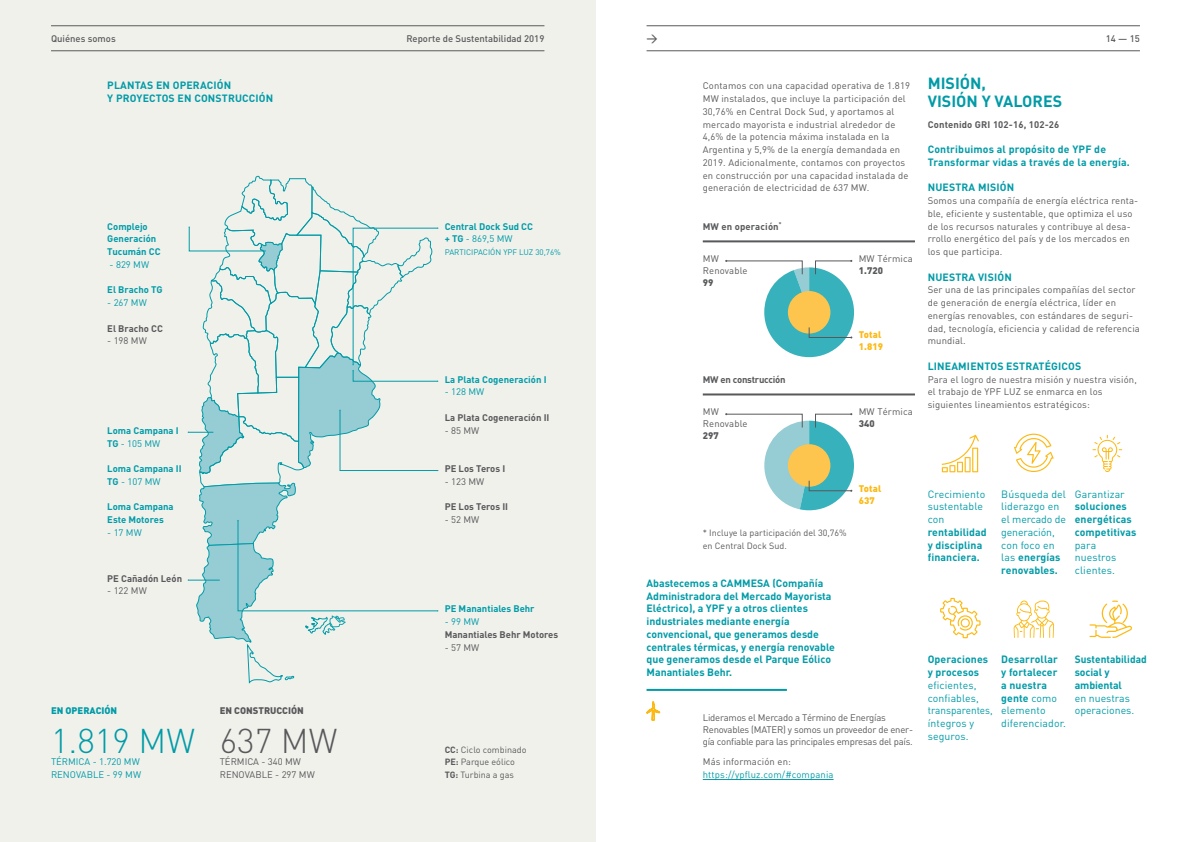
<style>
.page{position:relative;width:1191px;height:842px;background:#fff}
.page>*{position:absolute;margin:0;border:0;box-sizing:border-box;transform-origin:0 0}
.t1{font:300 34px "DIN";color:#009ba7}
.t2{font:300 34px "DIN";color:#58595b}
.t3{font:700 16px/18px "DIN";color:#009ba7}
.t4{font:500 11px "DIN";color:#58595b}
.t5{font:700 10.5px/12.8px "DIN";color:#009ba7}
.t6{font:10.5px/12.8px "DIN";letter-spacing:.01em;color:#009ba7}
.t7{font:700 10.5px/12.8px "DIN";color:#009ba7;scale:.96 1}
.t8{font:9.5px/12.8px "DIN";letter-spacing:.015em;color:#58595b}
.t9{font:700 9.5px/12.8px "DIN";color:#009ba7}
.t10{font:700 9.5px "DIN";color:#58595b}
.t11{font:9.5px/12px "DIN";letter-spacing:-.02em;color:#58595b}
.t12{font:9.5px/12.8px "DIN";color:#009ba7}
.t13{font:500 9.5px "DIN";color:#58595b}
.t14{font:900 9.5px "DIN";color:#58595b}
.t15{font:900 9.5px/12px "DIN";letter-spacing:.015em;color:#fdb913}
.t16{font:700 9.5px "DIN";letter-spacing:-.02em;color:#58595b}
.t17{font:900 9.5px "DIN";color:#009ba7}
.t18{font:9px/12.8px "DIN";color:#58595b}
.t19{font:8px "DIN";color:#009ba7}
.s1{font-weight:400}
.s2{font-weight:700}
</style>
<div class="page">
<div style="left:0;top:0;width:595px;height:842px;background:#f1f1ec"></div>
<hr style="left:703px;top:779px;width:130px;height:1px;background:#009ba7">
<svg style="left:188px;top:176px;width:250px;height:506px"></svg>
<hr style="left:646px;top:689px;width:141px;height:2px;background:#009ba7">
<svg style="left:646px;top:701px;width:14px;height:20px"></svg>
<hr style="left:703px;top:240px;width:212px;height:2px;background:#58595b">
<hr style="left:703px;top:393px;width:212px;height:2px;background:#58595b">
<svg style="left:725px;top:260px;width:129px;height:97px"></svg>
<svg style="left:725px;top:413px;width:129px;height:97px"></svg>
<svg style="left:941px;top:435px;width:38px;height:37px"></svg>
<svg style="left:1014px;top:434px;width:39px;height:38px"></svg>
<svg style="left:1092px;top:435px;width:30px;height:37px"></svg>
<svg style="left:940px;top:598px;width:40px;height:40px"></svg>
<svg style="left:1013px;top:600px;width:41px;height:38px"></svg>
<svg style="left:1089px;top:600px;width:43px;height:38px"></svg>
<hr style="left:51px;top:51px;width:493px;height:1px;background:#58595b">
<hr style="left:646px;top:51px;width:494px;height:1px;background:#58595b">
<hr style="left:51px;top:26px;width:493px;height:1px;background:#58595b">
<hr style="left:646px;top:26px;width:494px;height:1px;background:#58595b">
<p class="t13" style="left:51px;top:32px;width:66px">Quiénes somos</p>
<p class="t13" style="left:406px;top:32px;width:140px">Reporte de Sustentabilidad 2019</p>
<p class="t4" style="left:646px;top:31px;width:13px">&gt;</p>
<p class="t13" style="left:1105px;top:32px;width:36px">14 — 15</p>
<p class="t5" style="left:107px;top:79px;width:168px">PLANTAS EN OPERACIÓN<br>Y PROYECTOS EN CONSTRUCCIÓN</p>
<p class="t9" style="left:107px;top:219px;width:55px">Complejo<br>Generación<br>Tucumán CC</p>
<p class="t12" style="left:110px;top:258px;width:41px">- 829 MW</p>
<p class="t9" style="left:107px;top:283px;width:57px">El Bracho TG</p>
<p class="t12" style="left:107px;top:296px;width:41px">- 267 MW</p>
<p class="t10" style="left:107px;top:322px;width:57px">El Bracho CC</p>
<p class="t8" style="left:107px;top:334px;width:41px">- 198 MW</p>
<p class="t9" style="left:107px;top:423px;width:73px">Loma Campana I<br>TG <span class="s1">- 105 MW</span></p>
<p class="t9" style="left:107px;top:462px;width:76px">Loma Campana II<br>TG <span class="s1">- 107 MW</span></p>
<p class="t9" style="left:107px;top:500px;width:68px">Loma Campana<br>Este Motores</p>
<p class="t12" style="left:107px;top:526px;width:36px">- 17 MW</p>
<p class="t10" style="left:107px;top:572px;width:76px">PE Cañadón León</p>
<p class="t8" style="left:107px;top:584px;width:41px">- 122 MW</p>
<p class="t17" style="left:51px;top:705px;width:68px">EN OPERACIÓN</p>
<h1 class="t1" style="left:51px;top:719px;width:145px">1.819 MW</h1>
<p class="t12" style="left:51px;top:755px;width:92px">TÉRMICA - 1.720 MW<br>RENOVABLE - 99 MW</p>
<p class="t14" style="left:220px;top:705px;width:86px">EN CONSTRUCCIÓN</p>
<h1 class="t2" style="left:220px;top:719px;width:119px">637 MW</h1>
<p class="t8" style="left:220px;top:755px;width:96px">TÉRMICA - 340 MW<br>RENOVABLE - 297 MW</p>
<p class="t9" style="left:445px;top:219px;width:90px">Central Dock Sud CC + TG <span class="s1">- 869,5 MW</span></p>
<p class="t19" style="left:445px;top:247px;width:118px">PARTICIPACIÓN YPF LUZ 30,76%</p>
<p class="t9" style="left:445px;top:372px;width:103px">La Plata Cogeneración I</p>
<p class="t12" style="left:445px;top:385px;width:41px">- 128 MW</p>
<p class="t10" style="left:445px;top:411px;width:106px">La Plata Cogeneración II</p>
<p class="t8" style="left:445px;top:424px;width:36px">- 85 MW</p>
<p class="t10" style="left:445px;top:462px;width:62px">PE Los Teros I</p>
<p class="t8" style="left:445px;top:475px;width:41px">- 123 MW</p>
<p class="t10" style="left:445px;top:501px;width:65px">PE Los Teros II</p>
<p class="t8" style="left:445px;top:513px;width:36px">- 52 MW</p>
<p class="t9" style="left:445px;top:602px;width:91px">PE Manantiales Behr</p>
<p class="t12" style="left:445px;top:615px;width:36px">- 99 MW</p>
<p class="t10" style="left:445px;top:628px;width:115px">Manantiales Behr Motores</p>
<p class="t8" style="left:445px;top:641px;width:36px">- 57 MW</p>
<p class="t18" style="left:445px;top:743px;width:83px"><span class="s2">CC:</span> Ciclo combinado<br><span class="s2">PE:</span> Parque eólico<br><span class="s2">TG:</span> Turbina a gas</p>
<p class="t8" style="left:703px;top:79px;width:209px">Contamos con una capacidad operativa de 1.819<br>MW instalados, que incluye la participación del 30,76% en Central Dock Sud, y aportamos al mercado mayorista e industrial alrededor de 4,6% de la potencia máxima instalada en la Argentina y 5,9% de la energía demandada en 2019. Adicionalmente, contamos con proyectos en construcción por una capacidad instalada de generación de electricidad de 637 MW.</p>
<p class="t10" style="left:703px;top:220px;width:80px">MW en operación<sup>*</sup></p>
<p class="t8" style="left:703px;top:252px;width:46px;line-height:12px">MW<br>Renovable</p>
<p class="t14" style="left:703px;top:276px;width:12px">99</p>
<p class="t16" style="left:703px;top:373px;width:84px">MW en construcción</p>
<p class="t8" style="left:703px;top:405px;width:46px;line-height:12px">MW<br>Renovable</p>
<p class="t14" style="left:703px;top:429px;width:18px">297</p>
<p class="t8" style="left:858px;top:252px;width:56px">MW Térmica</p>
<p class="t14" style="left:858px;top:264px;width:26px">1.720</p>
<p class="t15" style="left:858px;top:328px;width:26px">Total<br>1.819</p>
<p class="t8" style="left:858px;top:405px;width:56px">MW Térmica</p>
<p class="t14" style="left:858px;top:417px;width:18px">340</p>
<h2 class="t3" style="left:927px;top:74px;width:136px">MISIÓN,<br>VISIÓN Y VALORES</h2>
<p class="t10" style="left:927px;top:118px;width:133px">Contenido GRI 102-16, 102-26</p>
<p class="t5" style="left:927px;top:142px;width:203px">Contribuimos al propósito de YPF de<br>Transformar vidas a través de la energía.</p>
<p class="t5" style="left:927px;top:181px;width:88px">NUESTRA MISIÓN</p>
<p class="t8" style="left:927px;top:194px;width:212px">Somos una compañía de energía eléctrica renta&shy;ble, eficiente y sustentable, que optimiza el uso de los recursos naturales y contribuye al desa&shy;rrollo energético del país y de los mercados en los que participa.</p>
<p class="t5" style="left:927px;top:270px;width:86px">NUESTRA VISIÓN</p>
<p class="t8" style="left:927px;top:283px;width:214px">Ser una de las principales compañías del sector de generación de energía eléctrica, líder en energías renovables, con estándares de seguri&shy;dad, tecnología, eficiencia y calidad de referencia mundial.</p>
<p class="t5" style="left:927px;top:359px;width:155px">LINEAMIENTOS ESTRATÉGICOS</p>
<p class="t8" style="left:927px;top:373px;width:211px">Para el logro de nuestra misión y nuestra visión, el trabajo de YPF LUZ se enmarca en los siguientes lineamientos estratégicos:</p>
<p class="t18" style="left:703px;top:526px;width:145px">* Incluye la participación del 30,76% en Central Dock Sud.</p>
<p class="t5" style="left:646px;top:576px;width:190px">Abastecemos a CAMMESA (Compañía Administradora del Mercado Mayorista Eléctrico), a YPF y a otros clientes industriales mediante energía convencional, que generamos desde centrales térmicas, y energía renovable que generamos desde el Parque Eólico Manantiales Behr.</p>
<p class="t15" style="left:858px;top:482px;width:24px">Total<br>637</p>
<p class="t11" style="left:703px;top:711px;width:212px">Lideramos el Mercado a Término de Energías<br>Renovables (MATER) y somos un proveedor de ener&shy;gía confiable para las principales empresas del país.</p>
<p class="t8" style="left:703px;top:755px;width:90px">Más información en:</p>
<p class="t12" style="left:703px;top:768px;width:132px">https://ypfluz.com/#compania</p>
<p class="t6" style="left:927px;top:487px;width:59px">Crecimiento sustentable con</p>
<p class="t5" style="left:927px;top:525px;width:61px">rentabilidad y disciplina financiera.</p>
<p class="t6" style="left:1001px;top:487px;width:66px">Búsqueda del liderazgo en el mercado de generación, con foco en las <span class="s2">energías renovables.</span></p>
<p class="t6" style="left:1074px;top:487px;width:51px">Garantizar</p>
<p class="t5" style="left:1074px;top:500px;width:63px">soluciones energéticas competitivas</p>
<p class="t6" style="left:1074px;top:538px;width:43px">para nuestros clientes.</p>
<p class="t5" style="left:927px;top:653px;width:62px">Operaciones y procesos</p>
<p class="t6" style="left:927px;top:678px;width:67px">eficientes, confiables, transparentes, íntegros y seguros.</p>
<p class="t5" style="left:1001px;top:653px;width:66px">Desarrollar<br>y fortalecer<br>a nuestra gente <span class="s1">como elemento diferenciador.</span></p>
<p class="t7" style="left:1074px;top:653px;width:76px">Sustentabilidad social y ambiental</p>
<p class="t6" style="left:1074px;top:691px;width:61px">en nuestras operaciones.</p>
</div>
